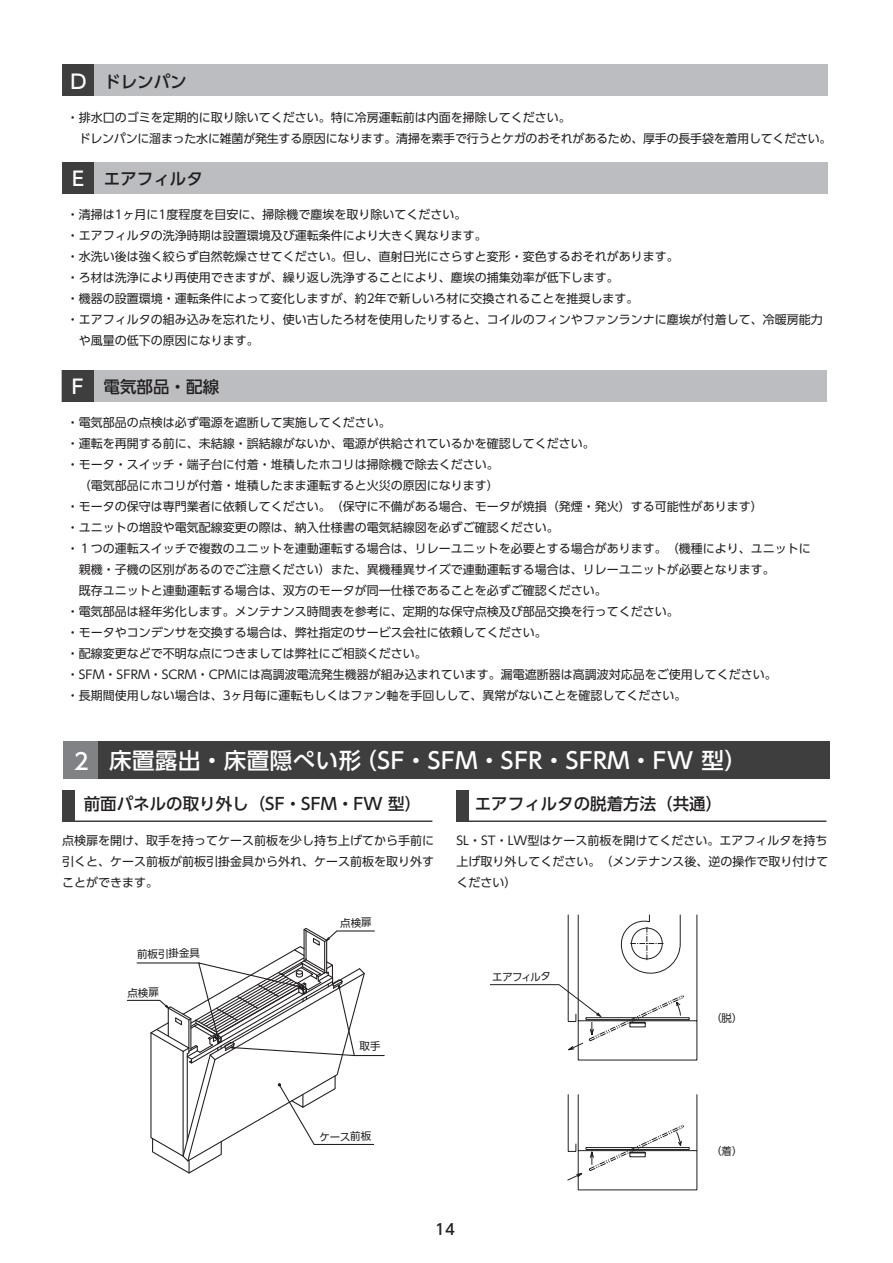
<style>
.page{position:relative;width:893px;height:1263px;background:#fff}
.page>*{position:absolute;margin:0;border:0;box-sizing:border-box;transform-origin:0 0}
.t1{font:500 22.5px "UD Shin Go Pro";letter-spacing:.02em;color:#fff}
.t2{font:500 16.5px "UD Shin Go Pro";color:#231f20}
.t3{font:500 15px "UD Shin Go Pro";color:#231f20}
.t4{font:12px/21px "UD Shin Go Pro";color:#231f20;text-align:justify}
.t5{font:12px/21px "UD Shin Go Pro";letter-spacing:-.02em;color:#231f20}
.t6{font:10.5px "UD Shin Go Pro";color:#231f20}
.s1{font-size:19.5px;color:#fff}
</style>
<div class="page">
<svg style="left:490px;top:914px;width:208px;height:276px"></svg>
<hr style="left:354px;top:1055px;width:30px;height:1px;background:#231f20">
<div style="left:62px;top:790px;width:13px;height:32px;background:#3e3e3f"></div>
<hr style="left:75px;top:820px;width:357px;height:2px;background:#3e3e3f">
<div style="left:456px;top:790px;width:13px;height:32px;background:#3e3e3f"></div>
<hr style="left:469px;top:820px;width:357px;height:2px;background:#3e3e3f">
<div style="left:62px;top:64px;width:766px;height:32px;background:#bcbdc0"></div>
<div style="left:62px;top:64px;width:32px;height:32px;background:#3e3e3f"></div>
<div style="left:62px;top:162px;width:765px;height:32px;background:#bcbdc0"></div>
<div style="left:62px;top:162px;width:32px;height:32px;background:#3e3e3f"></div>
<div style="left:62px;top:370px;width:765px;height:32px;background:#bcbdc0"></div>
<div style="left:62px;top:370px;width:32px;height:32px;background:#3e3e3f"></div>
<div style="left:64px;top:741px;width:765px;height:37px;background:#3e3e3f"></div>
<div style="left:64px;top:741px;width:34px;height:37px;background:#808285"></div>
<svg style="left:126px;top:928px;width:254px;height:246px"></svg>
<h2 class="t2" style="left:70px;top:68px;width:118px"><span class="s1">D</span> ドレンパン</h2>
<p class="t5" style="left:79px;top:107px;width:754px;text-indent:-12px">・排水口のゴミを定期的に取り除いてください。特に冷房運転前は内面を掃除してください。<br>ドレンパンに溜まった水に雑菌が発生する原因になります。清掃を素手で行うとケガのおそれがあるため、厚手の長手袋を着用してください。</p>
<h2 class="t2" style="left:72px;top:166px;width:132px"><span class="s1">E</span> エアフィルタ</h2>
<p class="t4" style="left:67px;top:203px;width:401px">・清掃は1ヶ月に1度程度を目安に、掃除機で塵埃を取り除いてください。</p>
<p class="t4" style="left:67px;top:224px;width:421px">・エアフィルタの洗浄時期は設置環境及び運転条件により大きく異なります。</p>
<p class="t4" style="left:67px;top:245px;width:613px">・水洗い後は強く絞らず自然乾燥させてください。但し、直射日光にさらすと変形・変色するおそれがあります。</p>
<p class="t4" style="left:67px;top:266px;width:553px">・ろ材は洗浄により再使用できますが、繰り返し洗浄することにより、塵埃の捕集効率が低下します。</p>
<p class="t4" style="left:67px;top:287px;width:573px">・機器の設置環境・運転条件によって変化しますが、約2年で新しいろ材に交換されることを推奨します。</p>
<p class="t4" style="left:67px;top:308px;width:758px">・エアフィルタの組み込みを忘れたり、使い古したろ材を使用したりすると、コイルのフィンやファンランナに塵埃が付着して、冷暖房能力</p>
<p class="t4" style="left:79px;top:329px;width:182px">や風量の低下の原因になります。</p>
<h2 class="t2" style="left:72px;top:374px;width:149px"><span class="s1">F</span> 電気部品・配線</h2>
<p class="t4" style="left:67px;top:411px;width:325px">・電気部品の点検は必ず電源を遮断して実施してください。</p>
<p class="t4" style="left:67px;top:432px;width:529px">・運転を再開する前に、未結線・誤結線がないか、電源が供給されているかを確認してください。</p>
<p class="t4" style="left:67px;top:453px;width:433px">・モータ・スイッチ・端子台に付着・堆積したホコリは掃除機で除去ください。</p>
<p class="t4" style="left:67px;top:474px;width:433px">　（電気部品にホコリが付着・堆積したまま運転すると火災の原因になります）</p>
<p class="t4" style="left:67px;top:495px;width:698px">・モータの保守は専門業者に依頼してください。（保守に不備がある場合、モータが焼損（発煙・発火）する可能性があります）</p>
<p class="t4" style="left:67px;top:516px;width:493px">・ユニットの増設や電気配線変更の際は、納入仕様書の電気結線図を必ずご確認ください。</p>
<p class="t4" style="left:67px;top:537px;width:746px">・１つの運転スイッチで複数のユニットを連動運転する場合は、リレーユニットを必要とする場合があります。（機種により、ユニットに</p>
<p class="t4" style="left:79px;top:558px;width:697px">親機・子機の区別があるのでご注意ください）また、異機種異サイズで連動運転する場合は、リレーユニットが必要となります。</p>
<p class="t4" style="left:67px;top:579px;width:541px">　既存ユニットと連動運転する場合は、双方のモータが同一仕様であることを必ずご確認ください。</p>
<p class="t4" style="left:67px;top:600px;width:613px">・電気部品は経年劣化します。メンテナンス時間表を参考に、定期的な保守点検及び部品交換を行ってください。</p>
<p class="t4" style="left:67px;top:621px;width:481px">・モータやコンデンサを交換する場合は、弊社指定のサービス会社に依頼してください。</p>
<p class="t4" style="left:67px;top:642px;width:361px">・配線変更などで不明な点につきましては弊社にご相談ください。</p>
<p class="t4" style="left:67px;top:663px;width:711px">・SFM・SFRM・SCRM・CPMには高調波電流発生機器が組み込まれています。漏電遮断器は高調波対応品をご使用してください。</p>
<p class="t4" style="left:67px;top:684px;width:621px">・長期間使用しない場合は、3ヶ月毎に運転もしくはファン軸を手回しして、異常がないことを確認してください。</p>
<h1 class="t1" style="left:74px;top:742px;width:675px">2 床置露出・床置隠ぺい形（SF・SFM・SFR・SFRM・FW 型）</h1>
<h2 class="t2" style="left:84px;top:791px;width:339px">前面パネルの取り外し（SF・SFM・FW 型）</h2>
<h2 class="t2" style="left:475px;top:791px;width:249px">エアフィルタの脱着方法（共通）</h2>
<p class="t4" style="left:62px;top:829px;width:374px">点検扉を開け、取手を持ってケース前板を少し持ち上げてから手前に引くと、ケース前板が前板引掛金具から外れ、ケース前板を取り外すことができます。</p>
<p class="t4" style="left:456px;top:829px;width:374px">SL・ST・LW型はケース前板を開けてください。エアフィルタを持ち上げ取り外してください。（メンテナンス後、逆の操作で取り付けてください）</p>
<p class="t6" style="left:137px;top:945px;width:64px;rotate:-1deg">前板引掛金具</p>
<p class="t6" style="left:319px;top:1128px;width:53px;rotate:-1deg">ケース前板</p>
<p class="t6" style="left:492px;top:969px;width:60px;rotate:-1deg">エアフィルタ</p>
<p class="t3" style="left:435px;top:1217px;width:21px">14</p>
</div>
